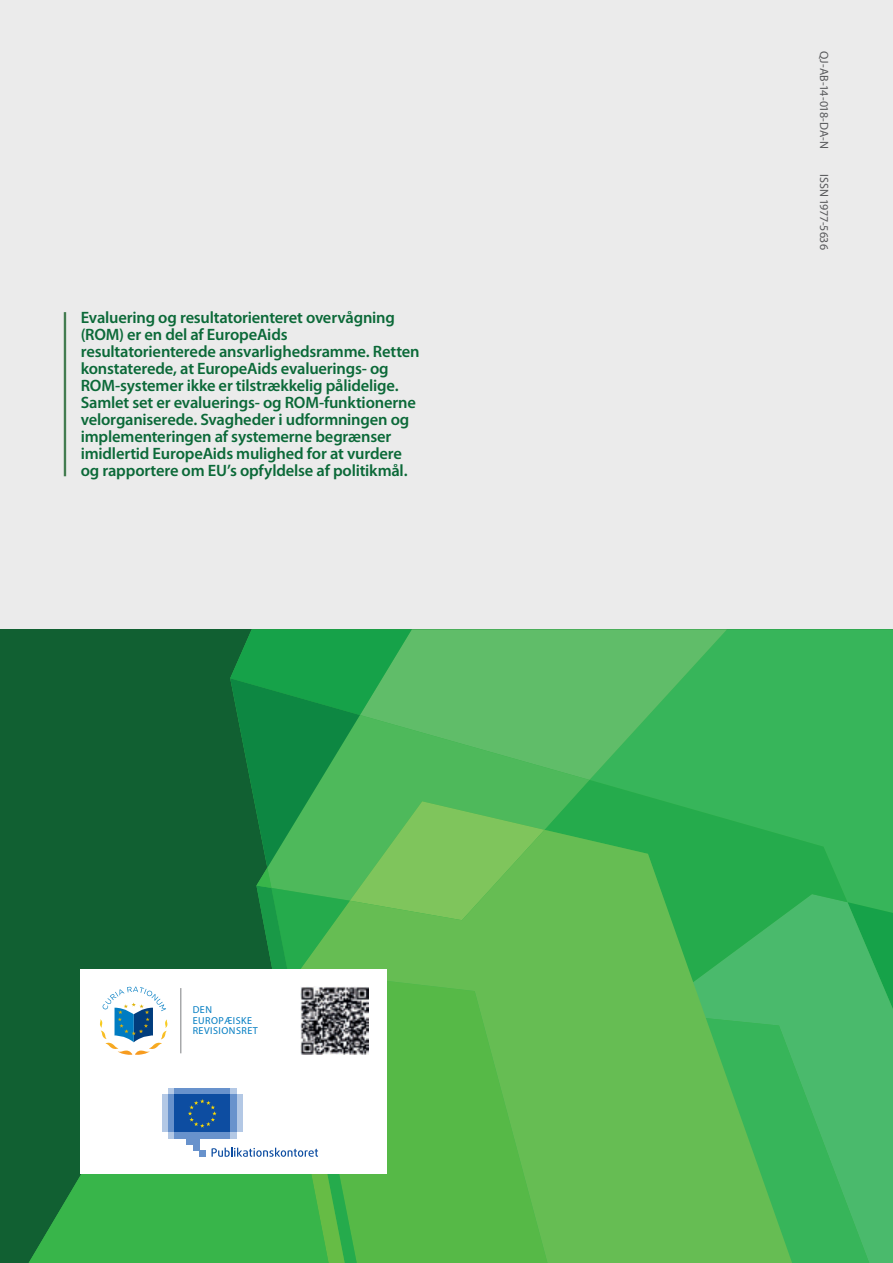
<style>
.page{position:relative;width:893px;height:1263px;background:#fff}
.page>*{position:absolute;margin:0;border:0;box-sizing:border-box;transform-origin:0 0}
.t1{font:600 16.5px/17px "Myriad Pro";letter-spacing:-.01em;color:#0b6938}
.t2{font:12px "Myriad Pro";letter-spacing:-.035em;color:#57585a}
.t3{font:12px "Myriad Pro";letter-spacing:-.015em;color:#57585a}
.t4{font:10.05px/10.6px "Myriad Pro";letter-spacing:.05em;color:#007cc2}
</style>
<div class="page">
<div style="left:0;top:0;width:893px;height:629px;background:#ebebeb"></div>
<hr style="left:64px;top:312px;width:2px;height:164px;background:#437c50">
<div style="left:0;top:629px;width:893px;height:634px;background:#116032"></div>
<div style="left:727px;top:629px;width:166px;height:265px;background:#37b55a"></div>
<svg style="left:544px;top:629px;width:183px;height:151px;background:#4fb962"></svg>
<svg style="left:792px;top:894px;width:101px;height:369px;background:#40b565"></svg>
<svg style="left:589px;top:780px;width:258px;height:202px;background:#35b259"></svg>
<svg style="left:544px;top:715px;width:45px;height:115px;background:#4eb85e"></svg>
<svg style="left:792px;top:1018px;width:77px;height:245px;background:#42b764"></svg>
<svg style="left:544px;top:830px;width:248px;height:433px;background:#55b954"></svg>
<svg style="left:29px;top:1105px;width:159px;height:158px;fill:#38b54a"></svg>
<div style="left:81px;top:969px;width:306px;height:205px;background:#fff"></div>
<div style="left:168px;top:1132px;width:68px;height:6px;background:#b3c8e5"></div>
<div style="left:168px;top:1089px;width:68px;height:6px;background:#b3c8e5"></div>
<div style="left:174px;top:1089px;width:56px;height:6px;background:#6892cc"></div>
<div style="left:174px;top:1132px;width:56px;height:6px;background:#6892cc"></div>
<div style="left:168px;top:1095px;width:6px;height:37px;background:#6892cc"></div>
<div style="left:162px;top:1095px;width:6px;height:37px;background:#b3c8e5"></div>
<div style="left:187px;top:1132px;width:12px;height:12px;background:#6892cc"></div>
<div style="left:174px;top:1095px;width:56px;height:37px;background:#0d4da1"></div>
<svg style="left:188px;top:629px;width:356px;height:634px"></svg>
<div style="left:100px;top:986px;width:158px;height:69px;background:#fff"></div>
<hr style="left:180px;top:988px;width:1px;height:65px;background:#7c7e81">
<svg style="left:100px;top:986px;width:67px;height:69px"></svg>
<img style="left:300px;top:986px;width:68px;height:68px">
<p class="t1" style="left:81px;top:309px;width:340px">Evaluering og resultatorienteret overvågning (ROM) er en del af EuropeAids resultatorienterede ansvarlighedsramme. Retten konstaterede, at EuropeAids evaluerings- og ROM‑systemer ikke er tilstrækkelig pålidelige.<br>Samlet set er evaluerings- og ROM‑funktionerne velorganiserede. Svagheder i udformningen og implementeringen af systemerne begrænser imidlertid EuropeAids mulighed for at vurdere og rapportere om EU’s opfyldelse af politikmål.</p>
<p class="t4" style="left:193px;top:1004px;width:67px">DEN<br>EUROPÆISKE<br>REVISIONSRET</p>
<p class="t2" style="left:832px;top:51px;width:100px;rotate:90deg">QJ-AB-14-018-DA-N</p>
<p class="t3" style="left:832px;top:174px;width:77px;rotate:90deg">ISSN 1977-5636</p>
</div>
